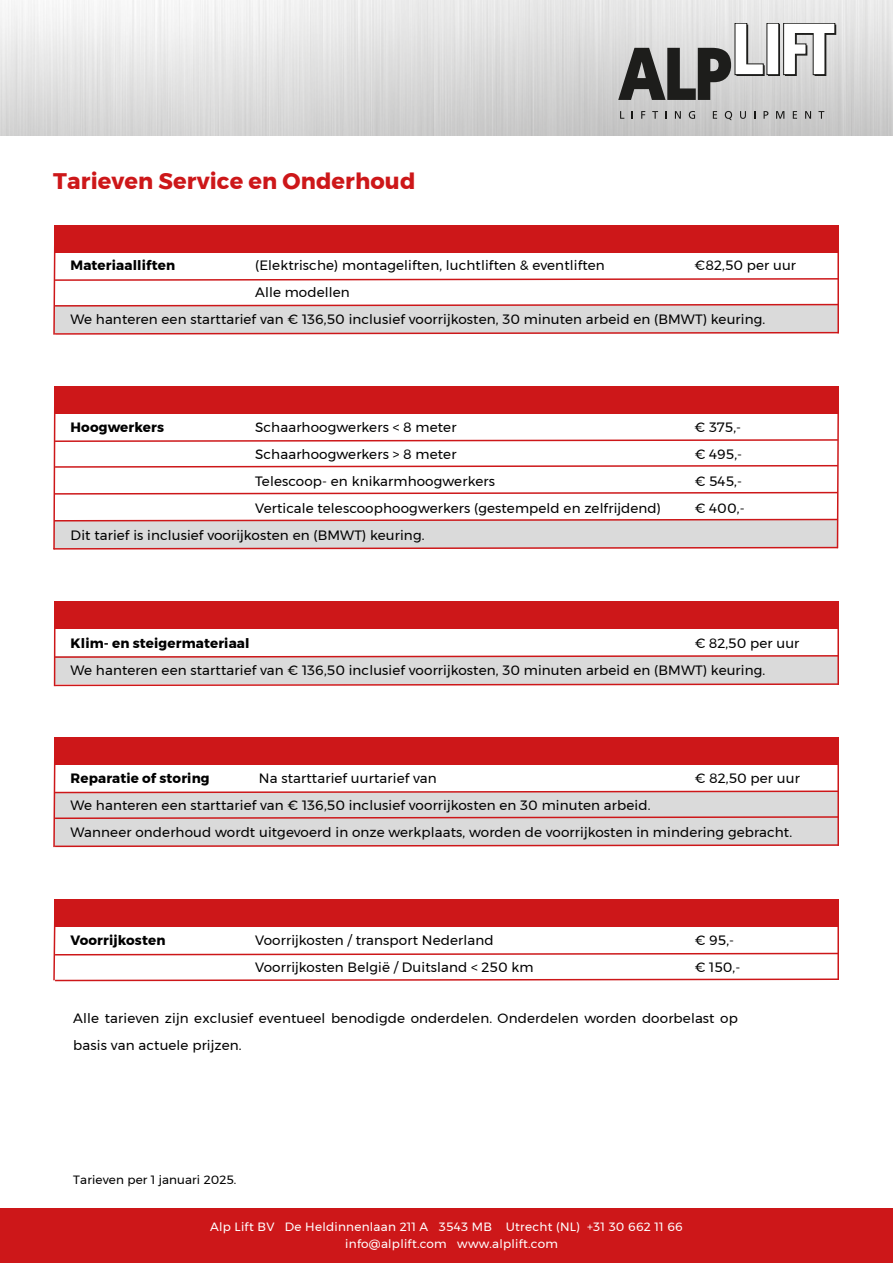
<style>
.page{position:relative;width:893px;height:1263px;background:#fff}
.page>*{position:absolute;margin:0;border:0;box-sizing:border-box;transform-origin:0 0}
.t1{font:700 22.5px "Montserrat";letter-spacing:.005em;color:#cd1719}
.t2{font:13.5px/27px "Montserrat";letter-spacing:.01em;color:#000}
.t3{font:700 13.5px "Montserrat";letter-spacing:.01em;color:#000}
.t4{font:12px/16.5px "Montserrat";letter-spacing:.02em;color:#fff}
.t5{font:12px "Montserrat";letter-spacing:.01em;color:#000}
</style>
<div class="page">
<img style="left:0;top:0;width:893px;height:135px">
<div style="left:768px;top:25px;width:12px;height:51px;background:#1d1d1b"></div>
<svg style="left:620px;top:111px;width:4px;height:8px"></svg>
<svg style="left:641px;top:111px;width:4px;height:8px"></svg>
<svg style="left:652px;top:111px;width:6px;height:8px"></svg>
<svg style="left:665px;top:111px;width:2px;height:8px"></svg>
<svg style="left:675px;top:111px;width:6px;height:8px"></svg>
<svg style="left:689px;top:111px;width:6px;height:8px"></svg>
<svg style="left:713px;top:111px;width:4px;height:8px"></svg>
<svg style="left:725px;top:111px;width:7px;height:9px"></svg>
<svg style="left:740px;top:111px;width:6px;height:8px"></svg>
<svg style="left:764px;top:111px;width:4px;height:8px"></svg>
<svg style="left:776px;top:111px;width:8px;height:8px"></svg>
<svg style="left:793px;top:111px;width:4px;height:8px"></svg>
<svg style="left:805px;top:111px;width:6px;height:8px"></svg>
<svg style="left:818px;top:111px;width:6px;height:8px"></svg>
<svg style="left:618px;top:23px;width:147px;height:77px;background:#a1a1a0"></svg>
<div style="left:767px;top:23px;width:12px;height:52px;background:#fff"></div>
<div style="left:767px;top:23px;width:12px;height:52px;border:1px solid #1d1d1b"></div>
<svg style="left:783px;top:23px;width:53px;height:53px"></svg>
<div style="left:0;top:1209px;width:893px;height:54px;background:#cd1719"></div>
<div style="left:54px;top:656px;width:785px;height:28px;background:#dadada"></div>
<div style="left:54px;top:225px;width:785px;height:27px;background:#cd1719"></div>
<div style="left:54px;top:601px;width:785px;height:28px;background:#cd1719"></div>
<div style="left:54px;top:737px;width:785px;height:28px;background:#cd1719"></div>
<div style="left:54px;top:899px;width:785px;height:28px;background:#cd1719"></div>
<div style="left:54px;top:386px;width:785px;height:28px;background:#cd1719"></div>
<hr style="left:837px;top:617px;width:2px;height:68px;background:#cd1719">
<svg style="left:56px;top:654px;width:782px;height:5px"></svg>
<svg style="left:54px;top:683px;width:784px;height:4px"></svg>
<svg style="left:53px;top:249px;width:786px;height:86px"></svg>
<hr style="left:54px;top:623px;width:2px;height:63px;background:#cd1719">
<svg style="left:53px;top:762px;width:786px;height:86px"></svg>
<svg style="left:53px;top:923px;width:786px;height:59px"></svg>
<svg style="left:53px;top:413px;width:786px;height:137px"></svg>
<h1 class="t1" style="left:53px;top:163px;width:364px">Tarieven Service en Onderhoud</h1>
<p class="t3" style="left:71px;top:254px;width:106px">Materiaalliften</p>
<p class="t2" style="left:255px;top:252px;width:351px">(Elektrische) montageliften, luchtliften &amp; eventliften</p>
<p class="t2" style="left:695px;top:252px;width:103px">€82,50 per uur</p>
<p class="t2" style="left:71px;top:279px;width:696px;text-indent:185px">Alle modellen<br>We hanteren een starttarief van € 136,50 inclusief voorrijkosten, 30 minuten arbeid en (BMWT) keuring.</p>
<p class="t3" style="left:71px;top:416px;width:95px">Hoogwerkers</p>
<p class="t2" style="left:255px;top:414px;width:203px">Schaarhoogwerkers &lt; 8 meter</p>
<p class="t2" style="left:695px;top:414px;width:48px">€ 375,-</p>
<p class="t2" style="left:255px;top:441px;width:203px">Schaarhoogwerkers &gt; 8 meter</p>
<p class="t2" style="left:695px;top:441px;width:49px">€ 495,-</p>
<p class="t2" style="left:255px;top:468px;width:241px">Telescoop- en knikarmhoogwerkers</p>
<p class="t2" style="left:695px;top:468px;width:49px">€ 545,-</p>
<p class="t2" style="left:255px;top:495px;width:407px">Verticale telescoophoogwerkers (gestempeld en zelfrijdend)</p>
<p class="t2" style="left:695px;top:495px;width:51px">€ 400,-</p>
<p class="t2" style="left:71px;top:522px;width:355px">Dit tarief is inclusief voorijkosten en (BMWT) keuring.</p>
<p class="t3" style="left:71px;top:632px;width:180px">Klim- en steigermateriaal</p>
<p class="t2" style="left:71px;top:630px;width:730px;text-indent:624px">€ 82,50 per uur<br>We hanteren een starttarief van € 136,50 inclusief voorrijkosten, 30 minuten arbeid en (BMWT) keuring.</p>
<p class="t3" style="left:71px;top:767px;width:141px">Reparatie of storing</p>
<p class="t2" style="left:259px;top:765px;width:179px">Na starttarief uurtarief van</p>
<p class="t2" style="left:695px;top:765px;width:107px">€ 82,50 per uur</p>
<p class="t2" style="left:71px;top:792px;width:723px">We hanteren een starttarief van € 136,50 inclusief voorrijkosten en 30 minuten arbeid.<br>Wanneer onderhoud wordt uitgevoerd in onze werkplaats, worden de voorrijkosten in mindering gebracht.</p>
<p class="t3" style="left:71px;top:929px;width:96px">Voorrijkosten</p>
<p class="t2" style="left:255px;top:927px;width:240px">Voorrijkosten / transport Nederland</p>
<p class="t2" style="left:695px;top:927px;width:41px">€ 95,-</p>
<p class="t2" style="left:255px;top:954px;width:280px">Voorrijkosten België / Duitsland &lt; 250 km</p>
<p class="t2" style="left:695px;top:954px;width:47px">€ 150,-</p>
<p class="t2" style="left:73px;top:1005px;width:666px">Alle tarieven zijn exclusief eventueel benodigde onderdelen. Onderdelen worden doorbelast op basis van actuele prijzen.</p>
<p class="t5" style="left:73px;top:1170px;width:165px">Tarieven per 1 januari 2025.</p>
<p class="t4" style="left:345px;top:1218px;width:339px;text-indent:-135px">Alp Lift BV De Heldinnenlaan 211 A 3543 MB Utrecht (NL) +31 30 662 11 66 info@alplift.com www.alplift.com</p>
</div>
